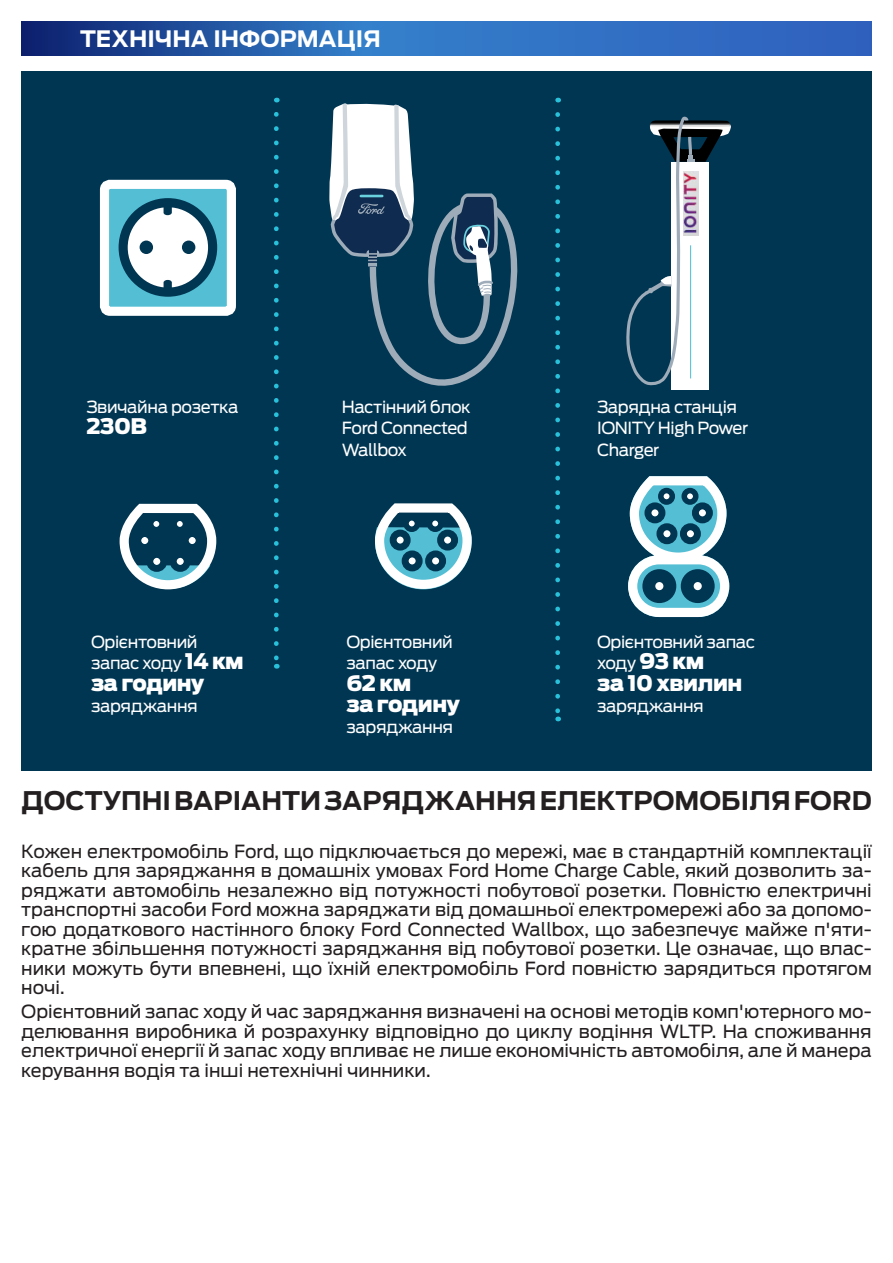
<style>
.page{position:relative;width:893px;height:1263px;background:#fff}
.page>*{position:absolute;margin:0;border:0;box-sizing:border-box;transform-origin:0 0}
.t1{font:700 25.5px "Ford Antenna";color:#231f20}
.t2{font:700 22.5px "Ford Antenna";color:#fff}
.t3{font:900 21.3px/21.3px "Ford Antenna";letter-spacing:-.025em;color:#fff}
.t4{font:18px/19.5px "Ford Antenna";color:#231f20;text-align:justify}
.t5{font:16.65px/21.3px "Ford Antenna";letter-spacing:-.025em;color:#fff}
.s1{font-weight:900;font-size:21.3px}
</style>
<div class="page">
<div style="left:21px;top:71px;width:851px;height:699px;background:#003652"></div>
<div style="left:104px;top:184px;width:127px;height:127px;background:#54bfd4;border-radius:5px"></div>
<div style="left:100px;top:180px;width:136px;height:136px;border:9px solid #fff;border-radius:5px"></div>
<div style="left:123px;top:203px;width:90px;height:89px;background:#fff;border-radius:50%"></div>
<div style="left:119px;top:198px;width:98px;height:99px;border:9px solid #003652;border-radius:50%"></div>
<svg style="left:164px;top:203px;width:8px;height:12px"></svg>
<div style="left:140px;top:241px;width:13px;height:13px;background:#003652;border-radius:50%"></div>
<div style="left:182px;top:241px;width:13px;height:13px;background:#003652;border-radius:50%"></div>
<svg style="left:164px;top:280px;width:8px;height:12px"></svg>
<svg style="left:119px;top:503px;width:98px;height:87px"></svg>
<svg style="left:375px;top:503px;width:97px;height:87px"></svg>
<svg style="left:628px;top:476px;width:102px;height:141px"></svg>
<svg style="left:329px;top:103px;width:189px;height:283px"></svg>
<svg style="left:626px;top:116px;width:105px;height:272px"></svg>
<img style="left:684px;top:171px;width:14px;height:64px">
<svg style="left:274px;top:114px;width:5px;height:555px"></svg>
<svg style="left:555px;top:114px;width:5px;height:607px"></svg>
<svg style="left:21px;top:21px;width:851px;height:34px;background:#2a62b3"></svg>
<p class="t2" style="left:80px;top:19px;width:302px">ТЕХНІЧНА ІНФОРМАЦІЯ</p>
<p class="t5" style="left:86px;top:394px;width:154px">Звичайна розетка</p>
<p class="t3" style="left:86px;top:414px;width:62px">230В</p>
<p class="t5" style="left:91px;top:629px;width:154px">Орієнтовний запас ходу <span class="s1">14 км</span></p>
<p class="t3" style="left:91px;top:670px;width:115px">за годину</p>
<p class="t5" style="left:91px;top:693px;width:108px">заряджання</p>
<p class="t5" style="left:342px;top:394px;width:130px">Настінний блок<br>Ford Connected<br>Wallbox</p>
<p class="t5" style="left:597px;top:394px;width:153px">Зарядна станція<br>IONITY High Power<br>Charger</p>
<p class="t5" style="left:346px;top:629px;width:108px">Орієнтовний запас ходу</p>
<p class="t3" style="left:346px;top:670px;width:115px">62 км<br>за годину</p>
<p class="t5" style="left:346px;top:715px;width:108px">заряджання</p>
<p class="t5" style="left:597px;top:629px;width:160px">Орієнтовний запас ходу <span class="s1">93 км</span></p>
<p class="t3" style="left:597px;top:670px;width:147px">за 10 хвилин</p>
<p class="t5" style="left:597px;top:693px;width:108px">заряджання</p>
<p class="t1" style="left:21px;top:778px;width:852px">ДОСТУПНІ ВАРІАНТИ ЗАРЯДЖАННЯ ЕЛЕКТРОМОБІЛЯ FORD</p>
<p class="t4" style="left:21px;top:839px;width:852px">Кожен електромобіль Ford, що підключається до мережі, має в стандартній комплектації кабель для заряджання в домашніх умовах Ford Home Charge Cable, який дозволить за&shy;ряджати автомобіль незалежно від потужності побутової розетки. Повністю електричні транспортні засоби Ford можна заряджати від домашньої електромережі або за допомо&shy;гою додаткового настінного блоку Ford Connected Wallbox, що забезпечує майже п'яти&shy;кратне збільшення потужності заряджання від побутової розетки. Це означає, що влас&shy;ники можуть бути впевнені, що їхній електромобіль Ford повністю зарядиться протягом ночі.</p>
<p class="t4" style="left:21px;top:1000px;width:852px">Орієнтовний запас ходу й час заряджання визначені на основі методів комп'ютерного мо&shy;делювання виробника й розрахунку відповідно до циклу водіння WLTP. На споживання електричної енергії й запас ходу впливає не лише економічність автомобіля, але й манера керування водія та інші нетехнічні чинники.</p>
</div>
